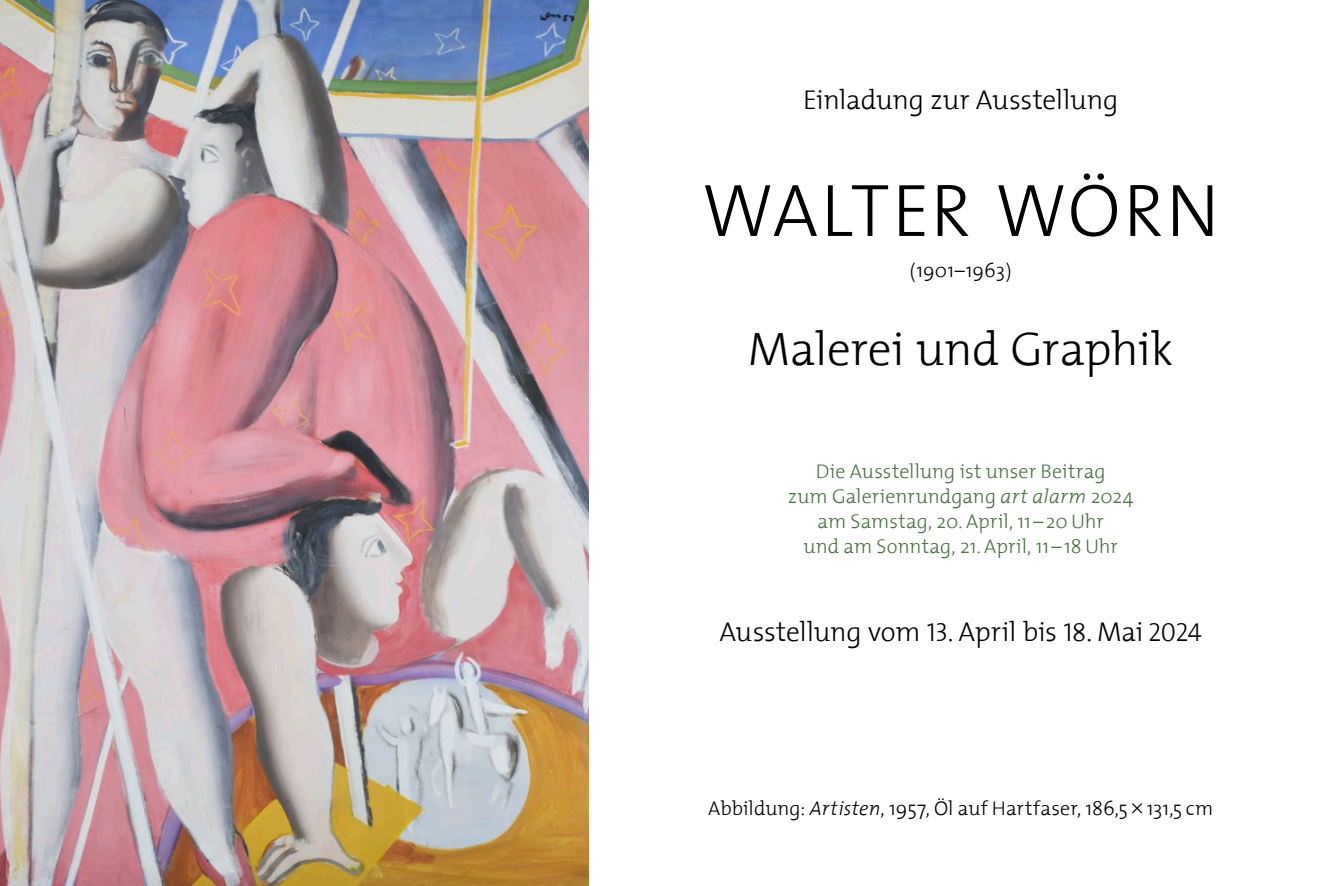
<style>
.page{position:relative;width:1333px;height:886px;background:#fff}
.page>*{position:absolute;margin:0;border:0;box-sizing:border-box;transform-origin:0 0}
.t1{font:300 75px "The Mix";letter-spacing:.02em;color:#000}
.t2{font:300 47.5px "The Mix";letter-spacing:-.01em;color:#000}
.t3{font:300 27.5px "The Mix";letter-spacing:-.01em;color:#000}
.t4{font:300 20px/25px "The Mix";color:#4b7241;text-align:center}
.t5{font:300 20px "The Mix";color:#000}
.s1{font-style:italic}
.s2{font-family:"The Mix Light Light 2";font-weight:400;font-size:26px}
.s3{font-family:"The Mix Light Expert";font-weight:400}
</style>
<div class="page">
<img style="left:1px;top:0;width:587px;height:886px">
<h3 class="t3" style="left:803px;top:77px;width:317px">Einladung zur Ausstellung</h3>
<h1 class="t1" style="left:702px;top:148px;width:519px">WALTER WÖRN</h1>
<p class="t5" style="left:909px;top:254px;width:104px">(1901–1963)</p>
<h2 class="t2" style="left:748px;top:310px;width:427px">Malerei und Graphik</h2>
<p class="t4" style="left:788px;top:458px;width:347px">Die Ausstellung ist unser Beitrag<br>zum Galerienrundgang <span class="s1">art alarm</span> 2024 am Samstag, 20. April, 11 –20 Uhr<br>und am Sonntag, 21. April, 11 –18 Uhr</p>
<h3 class="t3" style="left:719px;top:609px;width:484px">Ausstellung vom <span class="s2">13</span>. April bis <span class="s2">18</span>. Mai <span class="s2">2024</span></h3>
<p class="t5" style="left:708px;top:792px;width:506px">Abbildung: <span class="s1">Artisten</span>, 1957, Öl auf Hartfaser, 186,5<span class="s3">ú</span>131,5 cm</p>
</div>
